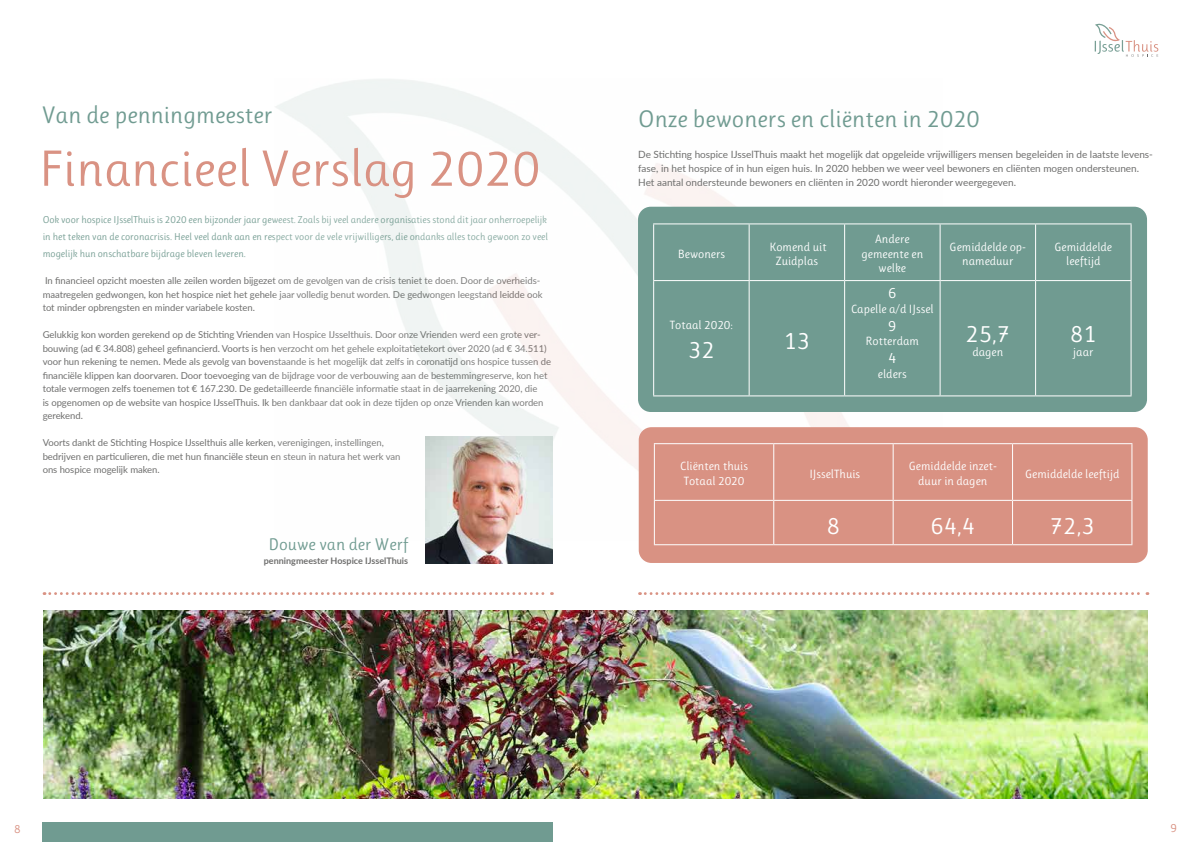
<style>
.page{position:relative;width:1191px;height:842px;background:#fff}
.page>*{position:absolute;margin:0;border:0;box-sizing:border-box;transform-origin:0 0}
.t1{font:51px "Ruluko";color:#d99283}
.t2{font:24px "Ruluko";color:#709b91}
.t3{font:24px "Ruluko";color:#fff}
.t4{font:17px "Ruluko";color:#709b91}
.t5{font:15px "Ruluko";color:#fff}
.t6{font:12px/14.4px "Ruluko";color:#fff;text-align:center}
.t7{font:12px "Ruluko";color:#d99283}
.t8{font:10px/14px "Lato";color:#6f6f6e}
.t9{font:10px/17px "Ruluko";letter-spacing:-.005em;color:#789f95;text-align:justify}
.t10{font:9.5px/13.5px "Lato";letter-spacing:-.005em;color:#6f6f6e}
.t11{font:700 9px "Lato";color:#6f6f6e}
</style>
<div class="page">
<svg style="left:1094px;top:24px;width:64px;height:33px"></svg>
<div style="left:43px;top:822px;width:510px;height:20px;background:#709b91"></div>
<svg style="left:639px;top:592px;width:509px;height:3px"></svg>
<svg style="left:44px;top:592px;width:508px;height:3px"></svg>
<div style="left:638px;top:207px;width:509px;height:205px;background:#709b91;border-radius:13px"></div>
<div style="left:639px;top:427px;width:508px;height:136px;background:#d99283;border-radius:13px"></div>
<hr style="left:653px;top:223px;width:96px;height:1px;background:#fff">
<hr style="left:653px;top:224px;width:1px;height:56px;background:#fff">
<hr style="left:749px;top:223px;width:95px;height:1px;background:#fff">
<hr style="left:748px;top:224px;width:1px;height:56px;background:#fff">
<hr style="left:844px;top:223px;width:96px;height:1px;background:#fff">
<hr style="left:844px;top:224px;width:1px;height:56px;background:#fff">
<hr style="left:940px;top:223px;width:95px;height:1px;background:#fff">
<hr style="left:939px;top:224px;width:1px;height:56px;background:#fff">
<hr style="left:1035px;top:223px;width:96px;height:1px;background:#fff">
<hr style="left:1035px;top:224px;width:1px;height:56px;background:#fff">
<hr style="left:1130px;top:224px;width:1px;height:56px;background:#fff">
<hr style="left:653px;top:280px;width:96px;height:1px;background:#fff">
<hr style="left:653px;top:281px;width:1px;height:114px;background:#fff">
<hr style="left:749px;top:280px;width:95px;height:1px;background:#fff">
<hr style="left:748px;top:281px;width:1px;height:114px;background:#fff">
<hr style="left:844px;top:280px;width:96px;height:1px;background:#fff">
<hr style="left:844px;top:281px;width:1px;height:114px;background:#fff">
<hr style="left:940px;top:280px;width:95px;height:1px;background:#fff">
<hr style="left:939px;top:281px;width:1px;height:114px;background:#fff">
<hr style="left:1035px;top:280px;width:96px;height:1px;background:#fff">
<hr style="left:1035px;top:281px;width:1px;height:114px;background:#fff">
<hr style="left:1130px;top:281px;width:1px;height:114px;background:#fff">
<hr style="left:653px;top:395px;width:96px;height:1px;background:#fff">
<hr style="left:749px;top:395px;width:95px;height:1px;background:#fff">
<hr style="left:844px;top:395px;width:96px;height:1px;background:#fff">
<hr style="left:940px;top:395px;width:95px;height:1px;background:#fff">
<hr style="left:1035px;top:395px;width:96px;height:1px;background:#fff">
<hr style="left:654px;top:443px;width:119px;height:1px;background:#fff">
<hr style="left:654px;top:444px;width:1px;height:56px;background:#fff">
<hr style="left:773px;top:443px;width:120px;height:1px;background:#fff">
<hr style="left:773px;top:444px;width:1px;height:56px;background:#fff">
<hr style="left:893px;top:443px;width:119px;height:1px;background:#fff">
<hr style="left:892px;top:444px;width:1px;height:56px;background:#fff">
<hr style="left:1012px;top:443px;width:120px;height:1px;background:#fff">
<hr style="left:1012px;top:444px;width:1px;height:56px;background:#fff">
<hr style="left:1131px;top:444px;width:1px;height:56px;background:#fff">
<hr style="left:654px;top:500px;width:119px;height:1px;background:#fff">
<hr style="left:654px;top:501px;width:1px;height:43px;background:#fff">
<hr style="left:773px;top:500px;width:120px;height:1px;background:#fff">
<hr style="left:773px;top:501px;width:1px;height:43px;background:#fff">
<hr style="left:893px;top:500px;width:119px;height:1px;background:#fff">
<hr style="left:892px;top:501px;width:1px;height:43px;background:#fff">
<hr style="left:1012px;top:500px;width:120px;height:1px;background:#fff">
<hr style="left:1012px;top:501px;width:1px;height:43px;background:#fff">
<hr style="left:1131px;top:501px;width:1px;height:43px;background:#fff">
<hr style="left:654px;top:544px;width:119px;height:1px;background:#fff">
<hr style="left:773px;top:544px;width:120px;height:1px;background:#fff">
<hr style="left:893px;top:544px;width:119px;height:1px;background:#fff">
<hr style="left:1012px;top:544px;width:120px;height:1px;background:#fff">
<img style="left:425px;top:436px;width:128px;height:128px">
<img style="left:43px;top:611px;width:1104px;height:188px">
<h2 class="t2" style="left:43px;top:101px;width:232px">Van de penningmeester</h2>
<h2 class="t2" style="left:638px;top:105px;width:343px">Onze bewoners en cliënten in 2020</h2>
<h1 class="t1" style="left:39px;top:139px;width:503px">Financieel Verslag 2020</h1>
<p class="t9" style="left:43px;top:211px;width:507px">Ook voor hospice IJsselThuis is 2020 een bijzonder jaar geweest. Zoals bij veel andere organisaties stond dit jaar onherroepelijk in het teken van de coronacrisis. Heel veel dank aan en respect voor de vele vrijwilligers, die ondanks alles toch gewoon zo veel mogelijk hun onschatbare bijdrage bleven leveren.</p>
<p class="t10" style="left:43px;top:274px;width:501px">In financieel opzicht moesten alle zeilen worden bijgezet om de gevolgen van de crisis teniet te doen. Door de overheids&shy;maatregelen gedwongen, kon het hospice niet het gehele jaar volledig benut worden. De gedwongen leegstand leidde ook tot minder opbrengsten en minder variabele kosten.</p>
<p class="t10" style="left:43px;top:328px;width:510px">Gelukkig kon worden gerekend op de Stichting Vrienden van Hospice IJsselthuis. Door onze Vrienden werd een grote ver&shy;bouwing (ad € 34.808) geheel gefinancierd. Voorts is hen verzocht om het gehele exploitatietekort over 2020 (ad € 34.511) voor hun rekening te nemen. Mede als gevolg van bovenstaande is het mogelijk dat zelfs in coronatijd ons hospice tussen de financiële klippen kan doorvaren. Door toevoeging van de bijdrage voor de verbouwing aan de bestemmingreserve, kon het totale vermogen zelfs toenemen tot € 167.230. De gedetailleerde financiële informatie staat in de jaarrekening 2020, die<br>is opgenomen op de website van hospice IJsselThuis. Ik ben dankbaar dat ook in deze tijden op onze Vrienden kan worden gerekend.</p>
<p class="t10" style="left:43px;top:436px;width:359px">Voorts dankt de Stichting Hospice IJsselthuis alle kerken, verenigingen, instellingen, bedrijven en particulieren, die met hun financiële steun en steun in natura het werk van ons hospice mogelijk maken.</p>
<h3 class="t4" style="left:268px;top:534px;width:141px">Douwe van der Werf</h3>
<p class="t11" style="left:264px;top:554px;width:146px">penningmeester Hospice IJsselThuis</p>
<p class="t8" style="left:638px;top:147px;width:516px">De Stichting hospice IJsselThuis maakt het mogelijk dat opgeleide vrijwilligers mensen begeleiden in de laatste levens&shy;fase, in het hospice of in hun eigen huis. In 2020 hebben we weer veel bewoners en cliënten mogen ondersteunen.<br>Het aantal ondersteunde bewoners en cliënten in 2020 wordt hieronder weergegeven.</p>
<p class="t6" style="left:677px;top:246px;width:49px">Bewoners</p>
<p class="t6" style="left:769px;top:239px;width:58px">Komend uit<br>Zuidplas</p>
<p class="t6" style="left:861px;top:232px;width:63px">Andere gemeente en welke</p>
<p class="t6" style="left:949px;top:239px;width:78px">Gemiddelde op&shy;nameduur</p>
<p class="t6" style="left:1054px;top:239px;width:59px">Gemiddelde leeftijd</p>
<p class="t6" style="left:670px;top:318px;width:65px">Totaal 2020:</p>
<h2 class="t3" style="left:688px;top:336px;width:28px">32</h2>
<h2 class="t3" style="left:783px;top:327px;width:28px">13</h2>
<h3 class="t5" style="left:888px;top:285px;width:10px">6</h3>
<p class="t6" style="left:851px;top:301px;width:84px">Capelle a/d IJssel</p>
<h3 class="t5" style="left:888px;top:317px;width:10px">9</h3>
<p class="t6" style="left:865px;top:334px;width:55px">Rotterdam</p>
<h3 class="t5" style="left:888px;top:349px;width:10px">4</h3>
<p class="t6" style="left:878px;top:366px;width:30px">elders</p>
<h2 class="t3" style="left:965px;top:320px;width:46px">25,7</h2>
<p class="t6" style="left:972px;top:345px;width:32px">dagen</p>
<h2 class="t3" style="left:1070px;top:320px;width:28px">81</h2>
<p class="t6" style="left:1073px;top:345px;width:22px">jaar</p>
<p class="t6" style="left:680px;top:459px;width:69px;text-align:left">Cliënten thuis<br>Totaal 2020</p>
<p class="t6" style="left:809px;top:466px;width:52px">IJsselThuis</p>
<p class="t6" style="left:909px;top:459px;width:89px">Gemiddelde inzet&shy;duur in dagen</p>
<p class="t6" style="left:1025px;top:466px;width:96px">Gemiddelde leeftijd</p>
<h2 class="t3" style="left:827px;top:512px;width:15px">8</h2>
<h2 class="t3" style="left:930px;top:512px;width:46px">64,4</h2>
<h2 class="t3" style="left:1050px;top:512px;width:46px">72,3</h2>
<p class="t7" style="left:14px;top:822px;width:8px">8</p>
<p class="t7" style="left:1170px;top:821px;width:8px">9</p>
</div>
